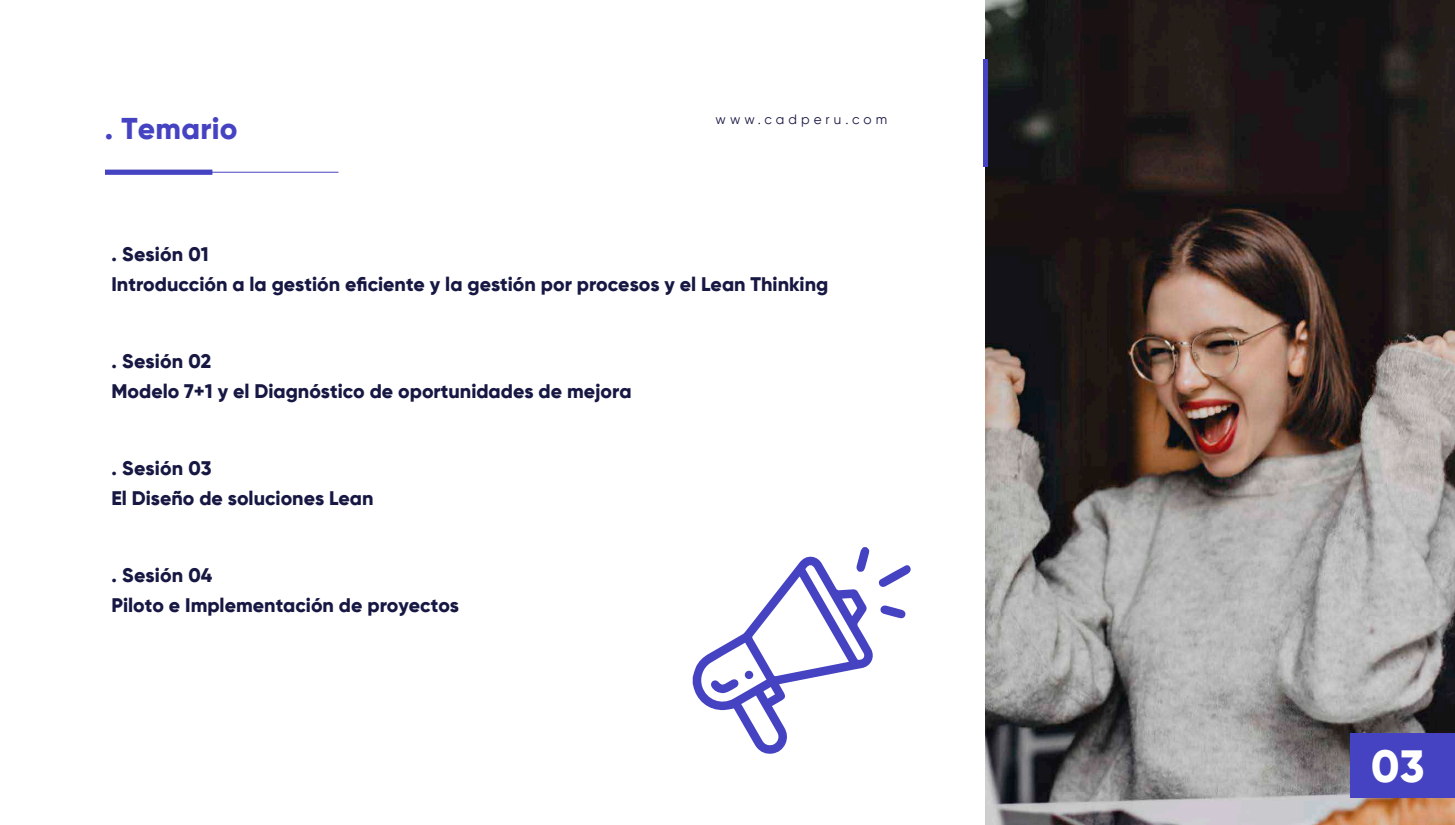
<style>
.page{position:relative;width:1455px;height:825px;background:#fff}
.page>*{position:absolute;margin:0;border:0;box-sizing:border-box;transform-origin:0 0}
.t1{font:800 45px "Gilroy";color:#fff}
.t2{font:800 30px "Gilroy";letter-spacing:.01em;color:#4643c3}
.t3{font:800 19.65px/29.7px "Gilroy";color:#171743}
.t4{font:13.5px "Gilroy";letter-spacing:.3em;color:#171743}
</style>
<div class="page">
<img style="left:986px;top:0;width:469px;height:825px">
<hr style="left:105px;top:172px;width:233px;height:1px;background:#4643c3">
<div style="left:105px;top:170px;width:107px;height:5px;background:#4643c3"></div>
<div style="left:1350px;top:733px;width:105px;height:65px;background:#4643c3"></div>
<hr style="left:984px;top:59px;width:4px;height:107px;background:#4643c3">
<svg style="left:693px;top:547px;width:218px;height:207px"></svg>
<div style="left:745px;top:671px;width:8px;height:8px;background:#4643c3;border-radius:50%"></div>
<h2 class="t2" style="left:105px;top:109px;width:134px">. Temario</h2>
<p class="t4" style="left:716px;top:111px;width:173px">www.cadperu.com</p>
<p class="t3" style="left:111px;top:239px;width:718px">. Sesión 01<br>Introducción a la gestión eficiente y la gestión por procesos y el Lean Thinking</p>
<p class="t3" style="left:111px;top:346px;width:522px">. Sesión 02<br>Modelo 7+1 y el Diagnóstico de oportunidades de mejora</p>
<p class="t3" style="left:111px;top:453px;width:264px">. Sesión 03<br>El Diseño de soluciones Lean</p>
<p class="t3" style="left:111px;top:560px;width:349px">. Sesión 04<br>Piloto e Implementación de proyectos</p>
<h1 class="t1" style="left:1371px;top:738px;width:56px">043</h1>
</div>
